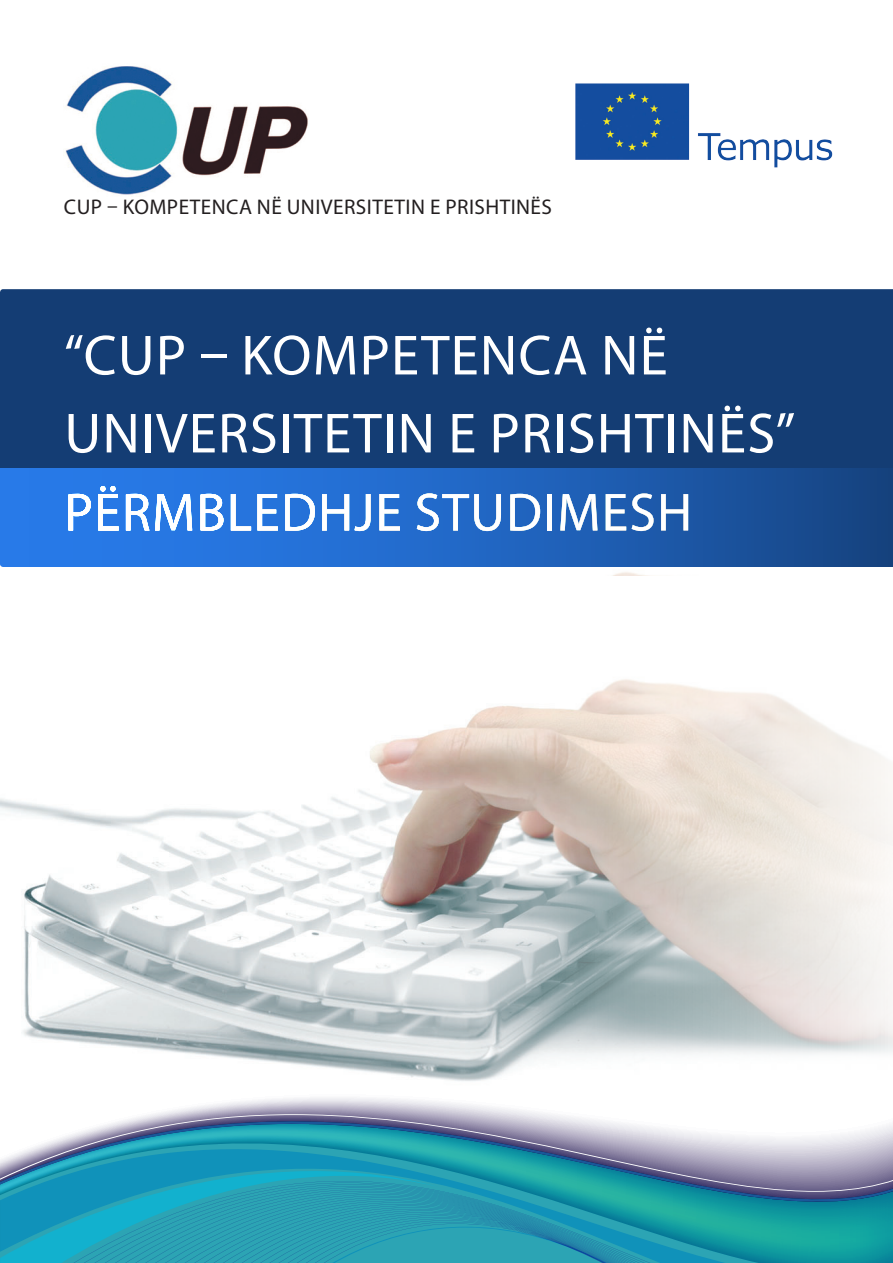
<style>
.page{position:relative;width:893px;height:1263px;background:#fff}
.page>*{position:absolute;margin:0;border:0;box-sizing:border-box;transform-origin:0 0}
.t1{font:57px/78px "Myriad Pro";letter-spacing:.02em;color:#fff}
.t2{font:54px "Myriad Pro";letter-spacing:.02em;color:#fff}
.t3{font:21.3px "Myriad Pro";letter-spacing:.02em;color:#231f20}
</style>
<div class="page">
<img style="left:65px;top:66px;width:243px;height:129px">
<div style="left:0;top:289px;width:893px;height:179px;background:#143d74"></div>
<svg style="left:158px;top:1098px;width:384px;height:16px"></svg>
<svg style="left:858px;top:1192px;width:35px;height:71px;background:#0e919c"></svg>
<svg style="left:793px;top:1192px;width:65px;height:71px;background:#169299"></svg>
<svg style="left:746px;top:1192px;width:22px;height:71px;background:#15949b"></svg>
<svg style="left:0;top:1114px;width:893px;height:78px"></svg>
<svg style="left:0;top:1171px;width:746px;height:92px;background:#229cb1"></svg>
<img style="left:0;top:679px;width:893px;height:402px">
<img style="left:0;top:468px;width:893px;height:107px">
<img style="left:575px;top:83px;width:258px;height:85px">
<p class="t3" style="left:64px;top:194px;width:489px">CUP – KOMPETENCA NË UNIVERSITETIN E PRISHTINËS</p>
<p class="t1" style="left:64px;top:315px;width:733px">“CUP – KOMPETENCA NË<br>UNIVERSITETIN E PRISHTINËS”</p>
<p class="t2" style="left:64px;top:479px;width:629px">PËRMBLEDHJE STUDIMESH</p>
</div>
